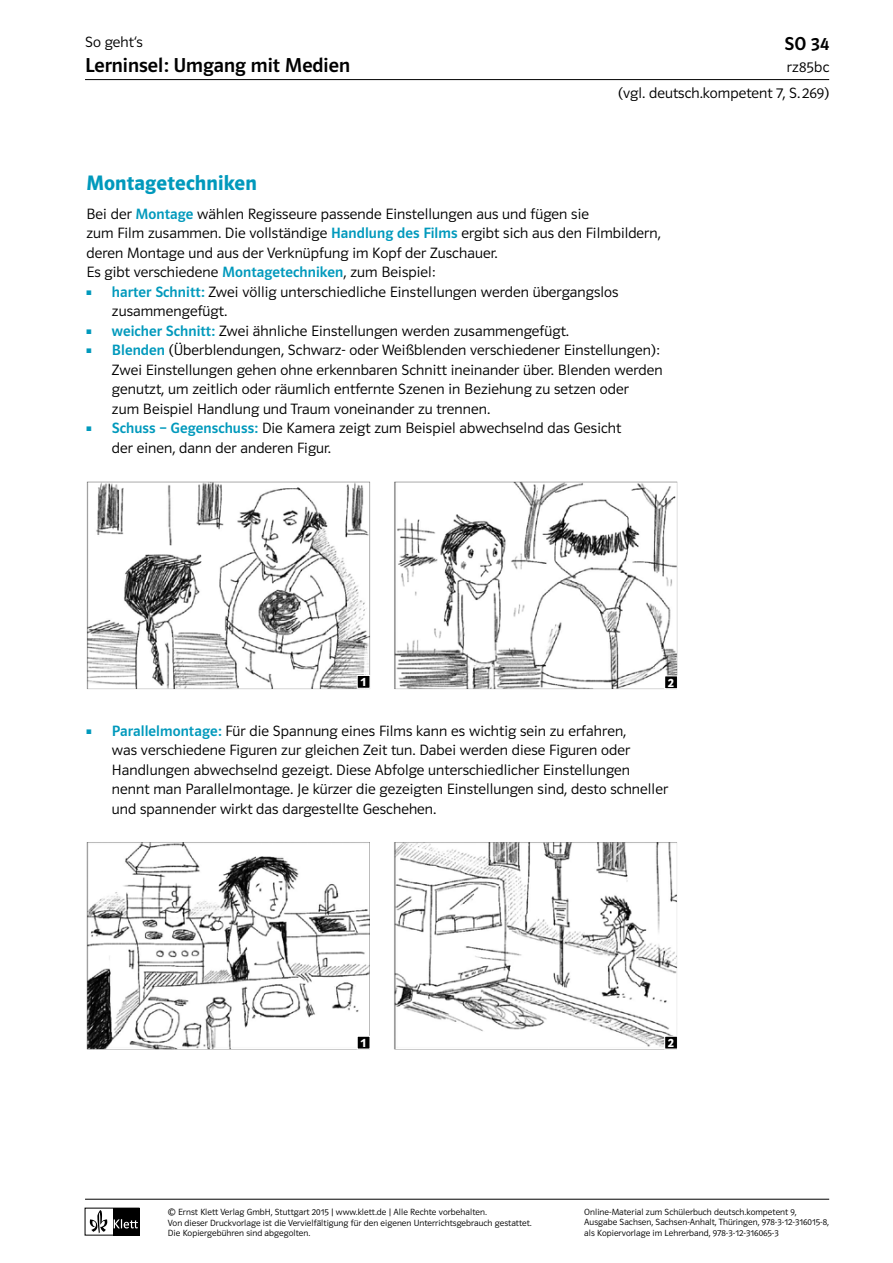
<style>
.page{position:relative;width:893px;height:1263px;background:#fff}
.page>*{position:absolute;margin:0;border:0;box-sizing:border-box;transform-origin:0 0}
.ls_ü1{font:21px "Polo ST11 K Hfett";letter-spacing:.005em;color:#0099bc}
.Seitenkopf{font:20.25px "Polo ST11 K Krftg";color:#000}
.Seitenkopf-2{font:18.75px "Polo ST11 K Krftg";color:#000}
._6_8_li_aufzählung_o{font:15px/19.5px "Polo ST11 K Leicht";letter-spacing:.005em;color:#000}
._4_1_grundtext{font:15px/19.5px "Polo ST11 K Leicht";letter-spacing:.005em;color:#000}
.Seitenkopf-3{font:15px "Polo ST11 K Leicht";letter-spacing:.005em;color:#000}
.t1{font:12.75px "Polo ST11 K Hfett";color:#fff}
.Seitenkopf-4{font:9px/10.5px "Polo ST11 K Leicht";letter-spacing:.005em;color:#000}
.s1{font-family:"Polo ST11 K Krftg";color:#0099bc}
.s2{color:#0099bc}
</style>
<div class="page">
<div style="left:112px;top:1208px;width:27px;height:27px;background:#000"></div>
<svg style="left:114px;top:1219px;width:23px;height:9px"></svg>
<svg style="left:90px;top:1210px;width:17px;height:23px"></svg>
<div style="left:85px;top:1208px;width:54px;height:27px;border:1px solid #000"></div>
<hr style="left:85px;top:79px;width:744px;height:1px;background:#000">
<hr style="left:85px;top:1199px;width:744px;height:1px;background:#000">
<img style="left:87px;top:842px;width:590px;height:207px">
<div style="left:357px;top:1036px;width:13px;height:13px;background:#000"></div>
<div style="left:357px;top:1036px;width:13px;height:13px;border:1px solid #fff"></div>
<div style="left:665px;top:1036px;width:12px;height:13px;background:#000"></div>
<div style="left:664px;top:1036px;width:14px;height:13px;border:1px solid #fff"></div>
<img style="left:87px;top:482px;width:590px;height:207px">
<div style="left:357px;top:675px;width:13px;height:13px;background:#000"></div>
<div style="left:357px;top:675px;width:13px;height:14px;border:1px solid #fff"></div>
<div style="left:665px;top:676px;width:12px;height:13px;background:#000"></div>
<div style="left:664px;top:675px;width:14px;height:14px;border:1px solid #fff"></div>
<p class="Seitenkopf-3" style="left:85px;top:34px;width:59px">So geht‘s</p>
<p class="Seitenkopf-2" style="left:784px;top:33px;width:46px">SO 34</p>
<p class="Seitenkopf" style="left:85px;top:54px;width:267px">Lerninsel: Umgang mit Medien</p>
<p class="Seitenkopf-3" style="left:787px;top:59px;width:44px">rz85bc</p>
<p class="Seitenkopf-3" style="left:618px;top:85px;width:212px">(vgl. deutsch.kompetent 7, S. 269)</p>
<p class="ls_ü1" style="left:86px;top:171px;width:172px">Montagetechniken</p>
<p class="_4_1_grundtext" style="left:86px;top:204px;width:576px">Bei der <span class="s1">Montage</span> wählen Regisseure passende Einstellungen aus und fügen sie<br>zum Film zusammen. Die vollständige <span class="s1">Handlung des Films</span> ergibt sich aus den Filmbildern, deren Montage und aus der Verknüpfung im Kopf der Zuschauer.<br>Es gibt verschiedene <span class="s1">Montagetechniken</span>, zum Beispiel:</p>
<p class="_6_8_li_aufzählung_o" style="left:112px;top:282px;width:508px;text-indent:-26px"><span class="s2">■</span> <span class="s1">harter Schnitt:</span> Zwei völlig unterschiedliche Einstellungen werden übergangslos zusammengefügt.</p>
<p class="_6_8_li_aufzählung_o" style="left:86px;top:321px;width:484px"><span class="s2">■</span> <span class="s1">weicher Schnitt:</span> Zwei ähnliche Einstellungen werden zusammengefügt.</p>
<p class="_6_8_li_aufzählung_o" style="left:112px;top:341px;width:552px;text-indent:-26px"><span class="s2">■</span> <span class="s1">Blenden</span> (Überblendungen, Schwarz- oder Weißblenden verschiedener Einstellungen):<br>Zwei Einstellungen gehen ohne erkennbaren Schnitt ineinander über. Blenden werden genutzt, um zeitlich oder räumlich entfernte Szenen in Beziehung zu setzen oder<br>zum Beispiel Handlung und Traum voneinander zu trennen.</p>
<p class="_6_8_li_aufzählung_o" style="left:112px;top:419px;width:511px;text-indent:-26px"><span class="s2">■</span> <span class="s1">Schuss – Gegenschuss:</span> Die Kamera zeigt zum Beispiel abwechselnd das Gesicht der einen, dann der anderen Figur.</p>
<p class="t1" style="left:361px;top:675px;width:7px">1</p>
<p class="t1" style="left:668px;top:675px;width:8px">2</p>
<p class="_6_8_li_aufzählung_o" style="left:112px;top:721px;width:558px;text-indent:-26px"><span class="s2">■</span> <span class="s1">Parallelmontage:</span> Für die Spannung eines Films kann es wichtig sein zu erfahren,<br>was verschiedene Figuren zur gleichen Zeit tun. Dabei werden diese Figuren oder Handlungen abwechselnd gezeigt. Diese Abfolge unterschiedlicher Einstellungen nennt man Parallelmontage. Je kürzer die gezeigten Einstellungen sind, desto schneller und spannender wirkt das dargestellte Geschehen.</p>
<p class="t1" style="left:361px;top:1036px;width:7px">1</p>
<p class="t1" style="left:668px;top:1036px;width:8px">2</p>
<p class="Seitenkopf-4" style="left:168px;top:1207px;width:320px">© Ernst Klett Verlag GmbH, Stuttgart 2015 | www.klett.de | Alle Rechte vorbehalten.</p>
<p class="Seitenkopf-4" style="left:168px;top:1217px;width:365px">Von dieser Druckvorlage ist die Vervielfältigung für den eigenen Unterrichtsgebrauch gestattet.<br>Die Kopiergebühren sind abgegolten.</p>
<p class="Seitenkopf-4" style="left:584px;top:1206px;width:246px">Online-Material zum Schülerbuch deutsch.kompetent 9,<br>Ausgabe Sachsen, Sachsen-Anhalt, Thüringen, 978-3-12-316015-8, als Kopiervorlage im Lehrerband, 978-3-12-316065-3</p>
</div>
